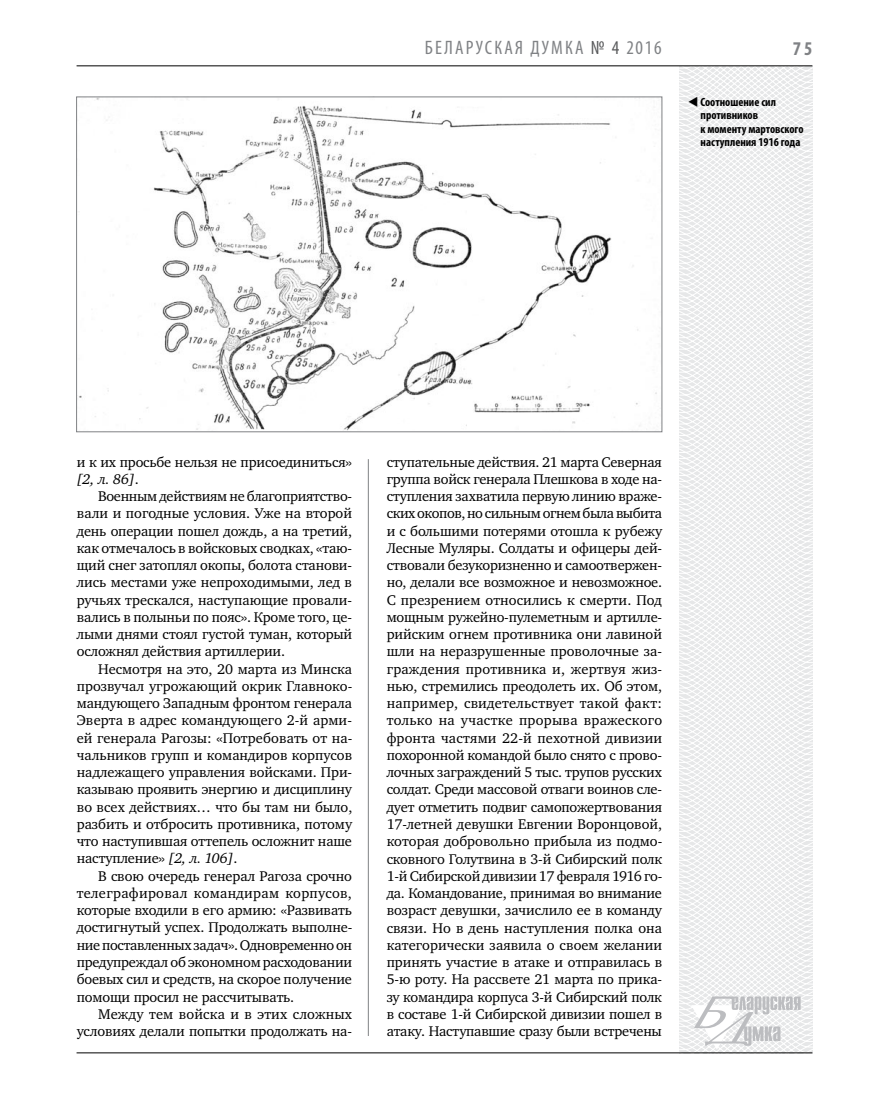
<style>
.page{position:relative;width:872px;height:1106px;background:#fff}
.page>*{position:absolute;margin:0;border:0;box-sizing:border-box;transform-origin:0 0}
.t1{font:condensed 19.5px "Myriad Pro";letter-spacing:.11em;color:#808285}
.t2{font:700 condensed 19.5px "Myriad Pro";color:#808285}
.t3{font:14.4px/17.2px "Charter C";letter-spacing:-.01em;color:#000;text-align:justify}
.t4{font:700 condensed 12px/13.5px "Myriad Pro";color:#000}
.s1{color:#58595b}
.s2{font-style:italic}
</style>
<div class="page">
<svg style="left:621px;top:65px;width:192px;height:989px"></svg>
<svg style="left:691px;top:996px;width:109px;height:53px"></svg>
<hr style="left:77px;top:65px;width:735px;height:1px;background:#000">
<hr style="left:77px;top:1052px;width:735px;height:1px;background:#000">
<hr style="left:368px;top:459px;width:1px;height:577px;background:#808285">
<img style="left:79px;top:99px;width:581px;height:331px">
<svg style="left:698px;top:106px;width:12px;height:1px"></svg>
<h1 class="t1" style="left:425px;top:36px;width:238px">БЕЛАРУСКАЯ ДУМКА <span class="s1">№ 4</span> 2016</h1>
<h1 class="t2" style="left:793px;top:37px;width:21px">75</h1>
<p class="t4" style="left:700px;top:95px;width:104px;text-indent:-13px">▼ Соотношение сил противников<br>к моменту мартовского наступления 1916 года</p>
<p class="t3" style="left:77px;top:453px;width:277px">и к их просьбе нельзя не присоединиться» <span class="s2">[2, л. 86]</span>.</p>
<p class="t3" style="left:77px;top:487px;width:277px;text-indent:21px">Военным действиям не благоприятство&shy;вали и погодные условия. Уже на второй день операции пошел дождь, а на третий, как отмечалось в войсковых сводках, «таю&shy;щий снег затоплял окопы, болота станови&shy;лись местами уже непроходимыми, лед в ручьях трескался, наступающие провали&shy;вались в полыньи по пояс». Кроме того, це&shy;лыми днями стоял густой туман, который осложнял действия артиллерии.</p>
<p class="t3" style="left:77px;top:660px;width:277px;text-indent:21px">Несмотря на это, 20 марта из Минска прозвучал угрожающий окрик Главноко&shy;мандующего Западным фронтом генерала Эверта в адрес командующего 2-й арми&shy;ей генерала Рагозы: «Потребовать от на&shy;чальников групп и командиров корпусов надлежащего управления войсками. При&shy;казываю проявить энергию и дисциплину во всех действиях… что бы там ни было, разбить и отбросить противника, потому что наступившая оттепель осложнит наше наступление» <span class="s2">[2, л. 106]</span>.</p>
<p class="t3" style="left:77px;top:867px;width:277px;text-indent:21px">В свою очередь генерал Рагоза срочно телеграфировал командирам корпусов, которые входили в его армию: «Развивать достигнутый успех. Продолжать выполне&shy;ние поставленных задач». Одновременно он предупреждал об экономном расходовании боевых сил и средств, на скорое получение помощи просил не рассчитывать.</p>
<p class="t3" style="left:77px;top:1005px;width:277px;text-align:right">Между тем войска и в этих сложных условиях делали попытки продолжать на-</p>
<p class="t3" style="left:387px;top:453px;width:277px">ступательные действия. 21 марта Северная группа войск генерала Плешкова в ходе на&shy;ступления захватила первую линию враже&shy;ских окопов, но сильным огнем была выбита и с большими потерями отошла к рубежу Лесные Муляры. Солдаты и офицеры дей&shy;ствовали безукоризненно и самоотвержен&shy;но, делали все возможное и невозможное.<br>С презрением относились к смерти. Под мощным ружейно-пулеметным и артилле&shy;рийским огнем противника они лавиной шли на неразрушенные проволочные за&shy;граждения противника и, жертвуя жиз&shy;нью, стремились преодолеть их. Об этом, например, свидетельствует такой факт: только на участке прорыва вражеского фронта частями 22-й пехотной дивизии похоронной командой было снято с прово&shy;лочных заграждений 5 тыс. трупов русских солдат. Среди массовой отваги воинов сле&shy;дует отметить подвиг самопожертвования 17-летней девушки Евгении Воронцовой, которая добровольно прибыла из подмо&shy;сковного Голутвина в 3-й Сибирский полк 1-й Сибирской дивизии 17 февраля 1916 го&shy;да. Командование, принимая во внимание возраст девушки, зачислило ее в команду связи. Но в день наступления полка она категорически заявила о своем желании принять участие в атаке и отправилась в 5-ю роту. На рассвете 21 марта по прика&shy;зу командира корпуса 3-й Сибирский полк в составе 1-й Сибирской дивизии пошел в атаку. Наступавшие сразу были встречены</p>
</div>
